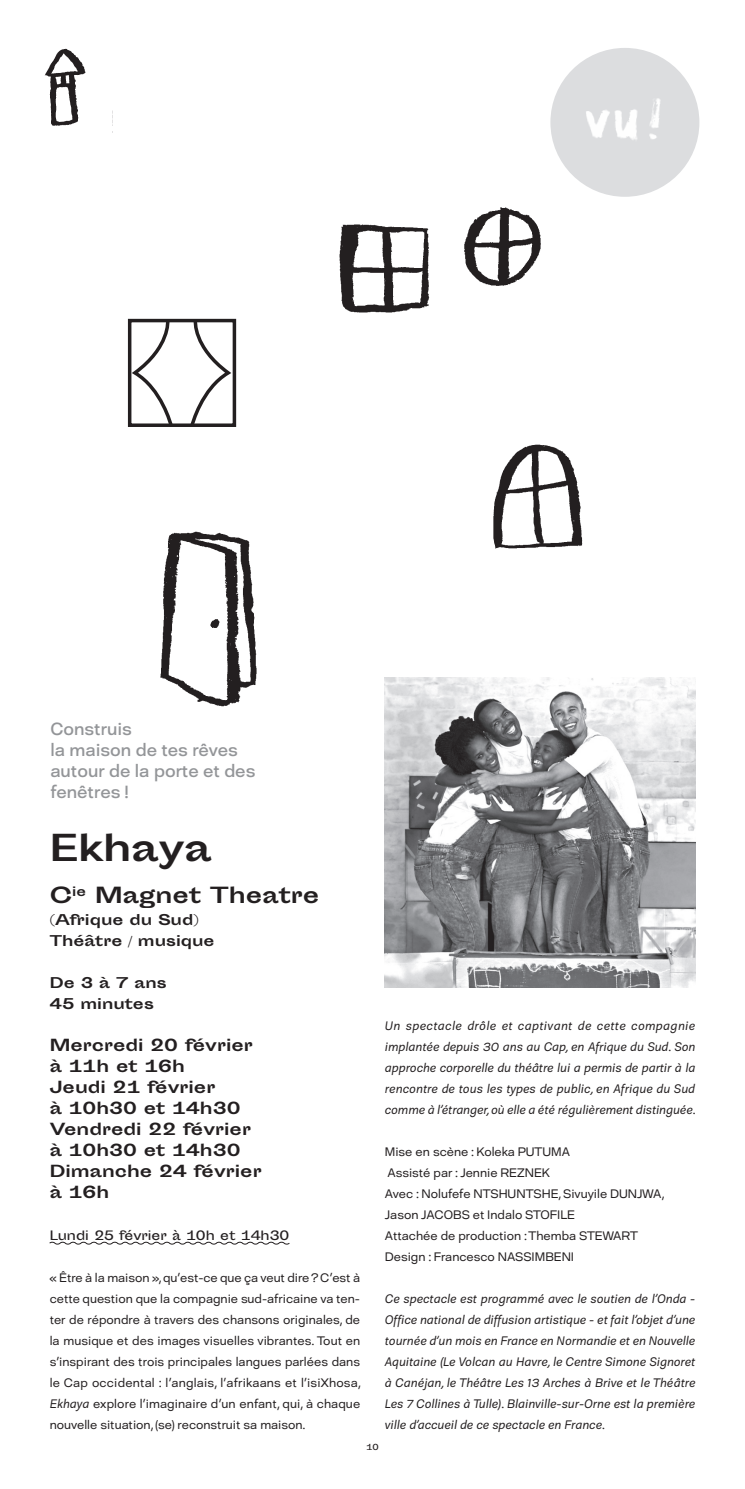
<style>
.page{position:relative;width:745px;height:1489px;background:#fff}
.page>*{position:absolute;margin:0;border:0;box-sizing:border-box;transform-origin:0 0}
.t1{font:700 35px "Sporting Grotesque";color:#231f20}
.t2{font:700 21px "Sporting Grotesque";color:#231f20}
.t3{font:17.5px/21px "David";color:#939598}
.t4{font:700 15.75px/21px "Sporting Grotesque";color:#231f20}
.t5{font:700 14px/21px "Sporting Grotesque";color:#231f20}
.t6{font:italic 300 12.25px/21px "David";color:#231f20;text-align:justify}
.t7{font:300 12.25px/21px "David";color:#231f20;text-align:justify}
.t8{font:12.25px "Sporting Grotesque";color:#231f20}
.t9{font:7.88px "Sporting Grotesque";color:#231f20}
.s1{font-style:italic}
</style>
<div class="page">
<svg style="left:49px;top:1241px;width:241px;height:4px"></svg>
<img style="left:384px;top:677px;width:310px;height:310px">
<img style="left:44px;top:48px;width:42px;height:78px">
<img style="left:464px;top:207px;width:77px;height:79px">
<img style="left:339px;top:224px;width:91px;height:89px">
<img style="left:160px;top:531px;width:97px;height:176px">
<img style="left:493px;top:444px;width:90px;height:105px">
<svg style="left:127px;top:318px;width:110px;height:109px"></svg>
<div style="left:550px;top:48px;width:149px;height:149px;background:#dcdddf;border-radius:50%"></div>
<img style="left:586px;top:98px;width:75px;height:42px">
<h3 class="t3" style="left:50px;top:717px;width:206px">Construis<br>la maison de tes rêves autour de la porte et des fenêtres !</h3>
<h1 class="t1" style="left:50px;top:828px;width:163px">Ekhaya</h1>
<h2 class="t2" style="left:50px;top:883px;width:271px">C<sup>ie</sup> Magnet Theatre</h2>
<p class="t5" style="left:50px;top:909px;width:166px">(Afrique du Sud)<br>Théâtre / musique</p>
<p class="t5" style="left:50px;top:972px;width:118px">De 3 à 7 ans<br>45 minutes</p>
<p class="t4" style="left:50px;top:1034px;width:213px">Mercredi 20 février à 11h et 16h<br>Jeudi 21 février<br>à 10h30 et 14h30<br>Vendredi 22 février à 10h30 et 14h30<br>Dimanche 24 février à 16h</p>
<p class="t8" style="left:50px;top:1228px;width:241px">Lundi 25 février à 10h et 14h30</p>
<p class="t7" style="left:50px;top:1266px;width:312px">« Être à la maison », qu’est-ce que ça veut dire ? C’est à cette question que la compagnie sud-africaine va ten&shy;ter de répondre à travers des chansons originales, de la musique et des images visuelles vibrantes. Tout en s’inspirant des trois principales langues parlées dans le Cap occidental : l’anglais, l’afrikaans et l’isiXhosa, <span class="s1">Ekhaya</span> explore l’imaginaire d’un enfant, qui, à chaque nouvelle situation, (se) reconstruit sa maison.</p>
<p class="t6" style="left:384px;top:1014px;width:312px">Un spectacle drôle et captivant de cette compagnie implantée depuis 30 ans au Cap, en Afrique du Sud. Son approche corporelle du théâtre lui a permis de partir à la rencontre de tous les types de public, en Afrique du Sud comme à l’étranger, où elle a été régulièrement distinguée.</p>
<p class="t7" style="left:384px;top:1140px;width:281px;text-align:left">Mise en scène : Koleka PUTUMA<br>Assisté par : Jennie REZNEK<br>Avec : Nolufefe NTSHUNTSHE, Sivuyile DUNJWA, Jason JACOBS et Indalo STOFILE<br>Attachée de production : Themba STEWART Design : Francesco NASSIMBENI</p>
<p class="t6" style="left:384px;top:1287px;width:312px">Ce spectacle est programmé avec le soutien de l’Onda - Office national de diffusion artistique - et fait l’objet d’une tournée d’un mois en France en Normandie et en Nouvelle Aquitaine (Le Volcan au Havre, le Centre Simone Signoret à Canéjan, le Théâtre Les 13 Arches à Brive et le Théâtre Les 7 Collines à Tulle). Blainville-sur-Orne est la première ville d’accueil de ce spectacle en France.</p>
<p class="t9" style="left:366px;top:1442px;width:14px">10</p>
</div>
